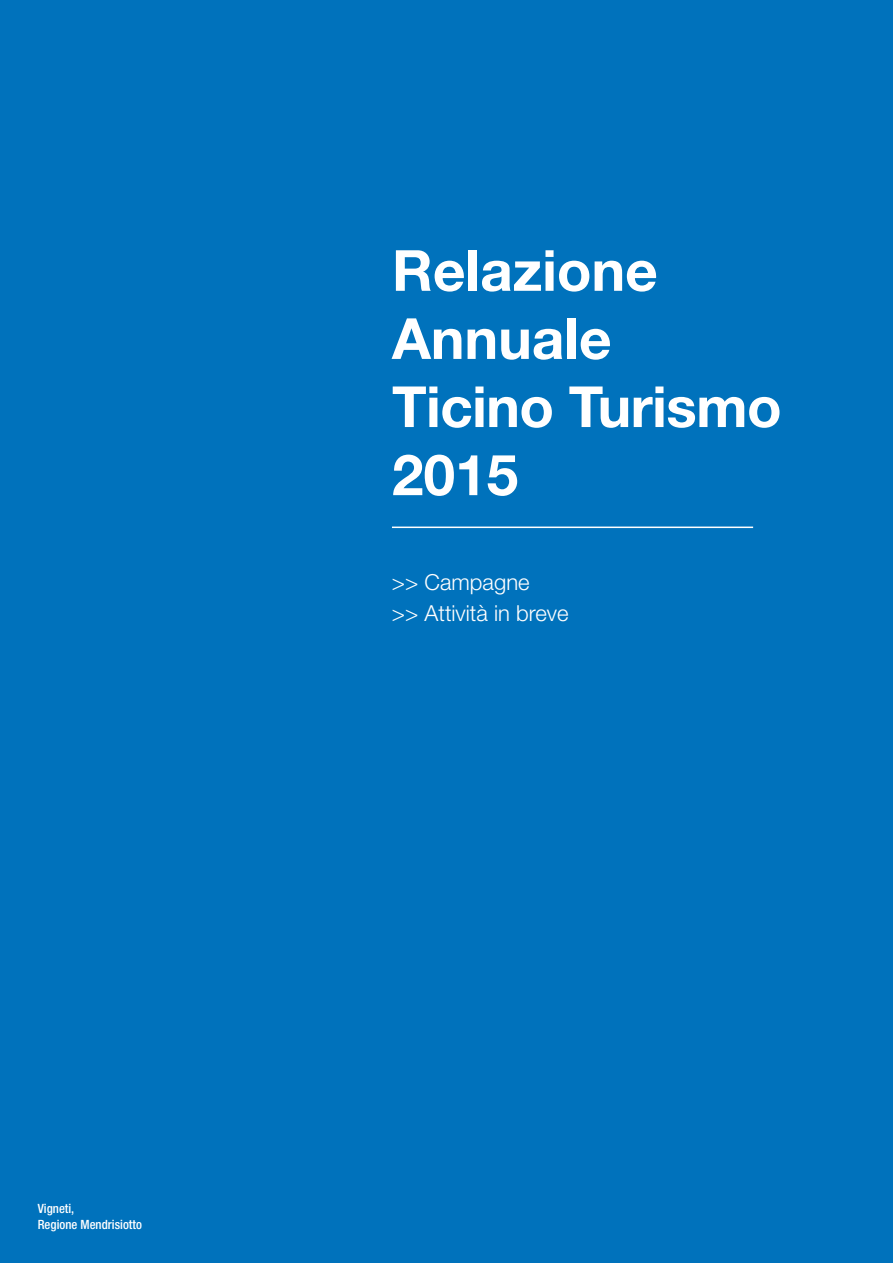
<style>
.page{position:relative;width:893px;height:1263px;background:#0072bc}
.page>*{position:absolute;margin:0;border:0;box-sizing:border-box;transform-origin:0 0}
.t1{font:700 56.7px/68.1px "Helvetica Neue LT Pro";color:#fff}
.t2{font:300 22.05px/31.5px "Helvetica Neue LT Pro";color:#fff}
.t3{font:500 condensed 12.75px/15.8px "Helvetica Neue LT Pro";color:#fff}
</style>
<div class="page">
<hr style="left:392px;top:526px;width:361px;height:2px;background:#fff">
<p class="t3" style="left:38px;top:1200px;width:106px">Vigneti,<br>Regione Mendrisiotto</p>
<p class="t1" style="left:392px;top:235px;width:391px">Relazione<br>Annuale<br>Ticino Turismo<br>2015</p>
<p class="t2" style="left:392px;top:566px;width:178px">&gt;&gt; Campagne<br>&gt;&gt; Attività in breve</p>
</div>
